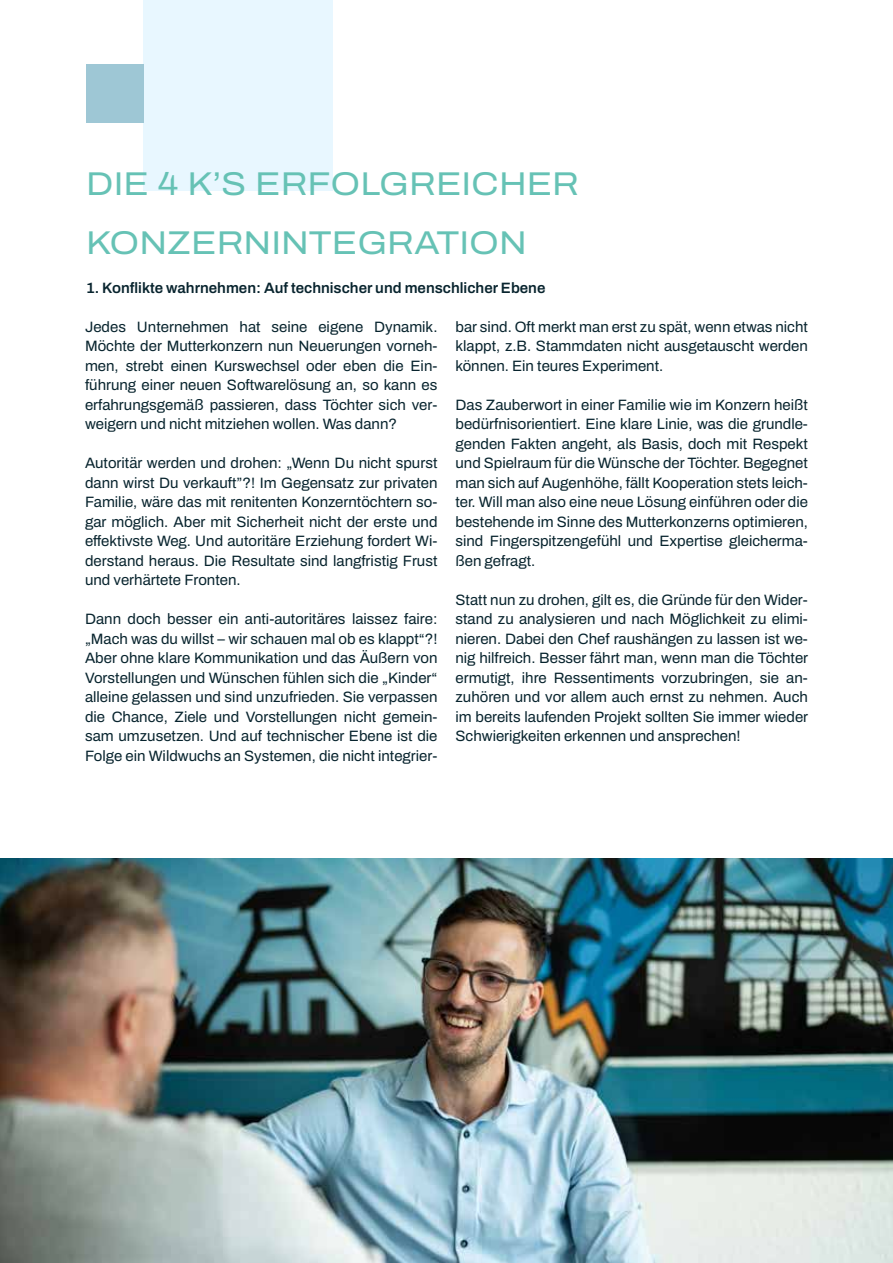
<style>
.page{position:relative;width:893px;height:1263px;background:#fff}
.page>*{position:absolute;margin:0;border:0;box-sizing:border-box;transform-origin:0 0}
.t1{font:33px/58.5px "Archivo Semi Expanded";color:#66c2b5}
.t2{font:15px/19.5px "Archivo";color:#08242e;text-align:justify}
.t3{font:600 15px "Archivo";color:#08242e}
</style>
<div class="page">
<div style="left:143px;top:0;width:189px;height:190px;background:#e8f7ff"></div>
<div style="left:86px;top:64px;width:57px;height:59px;background:#9ec7d5"></div>
<img style="left:0;top:858px;width:893px;height:405px">
<h1 class="t1" style="left:86px;top:154px;width:494px">DIE 4 K’S ERFOLGREICHER<br>KONZERNINTEGRATION</h1>
<p class="t3" style="left:86px;top:276px;width:461px">1. Konflikte wahrnehmen: Auf technischer und menschlicher Ebene</p>
<p class="t2" style="left:85px;top:317px;width:354px">Jedes Unternehmen hat seine eigene Dynamik.<br>Möchte der Mutterkonzern nun Neuerungen vorneh&shy;men, strebt einen Kurswechsel oder eben die Ein&shy;führung einer neuen Softwarelösung an, so kann es erfahrungsgemäß passieren, dass Töchter sich ver&shy;weigern und nicht mitziehen wollen. Was dann?</p>
<p class="t2" style="left:85px;top:453px;width:354px">Autoritär werden und drohen: „Wenn Du nicht spurst dann wirst Du verkauft”?! Im Gegensatz zur privaten Familie, wäre das mit renitenten Konzerntöchtern so&shy;gar möglich. Aber mit Sicherheit nicht der erste und effektivste Weg. Und autoritäre Erziehung fordert Wi&shy;derstand heraus. Die Resultate sind langfristig Frust und verhärtete Fronten.</p>
<p class="t2" style="left:85px;top:609px;width:354px">Dann doch besser ein anti-autoritäres laissez faire: „Mach was du willst – wir schauen mal ob es klappt“?!<br>Aber ohne klare Kommunikation und das Äußern von Vorstellungen und Wünschen fühlen sich die „Kinder“ alleine gelassen und sind unzufrieden. Sie verpassen die Chance, Ziele und Vorstellungen nicht gemein&shy;sam umzusetzen. Und auf technischer Ebene ist die Folge ein Wildwuchs an Systemen, die nicht integrier-</p>
<p class="t2" style="left:455px;top:317px;width:354px">bar sind. Oft merkt man erst zu spät, wenn etwas nicht klappt, z.B. Stammdaten nicht ausgetauscht werden können. Ein teures Experiment.</p>
<p class="t2" style="left:455px;top:395px;width:354px">Das Zauberwort in einer Familie wie im Konzern heißt bedürfnisorientiert. Eine klare Linie, was die grundle&shy;genden Fakten angeht, als Basis, doch mit Respekt und Spielraum für die Wünsche der Töchter. Begegnet man sich auf Augenhöhe, fällt Kooperation stets leich&shy;ter. Will man also eine neue Lösung einführen oder die bestehende im Sinne des Mutterkonzerns optimieren, sind Fingerspitzengefühl und Expertise gleicherma&shy;ßen gefragt.</p>
<p class="t2" style="left:455px;top:590px;width:354px">Statt nun zu drohen, gilt es, die Gründe für den Wider&shy;stand zu analysieren und nach Möglichkeit zu elimi&shy;nieren. Dabei den Chef raushängen zu lassen ist we&shy;nig hilfreich. Besser fährt man, wenn man die Töchter ermutigt, ihre Ressentiments vorzubringen, sie an&shy;zuhören und vor allem auch ernst zu nehmen. Auch im bereits laufenden Projekt sollten Sie immer wieder Schwierigkeiten erkennen und ansprechen!</p>
</div>
